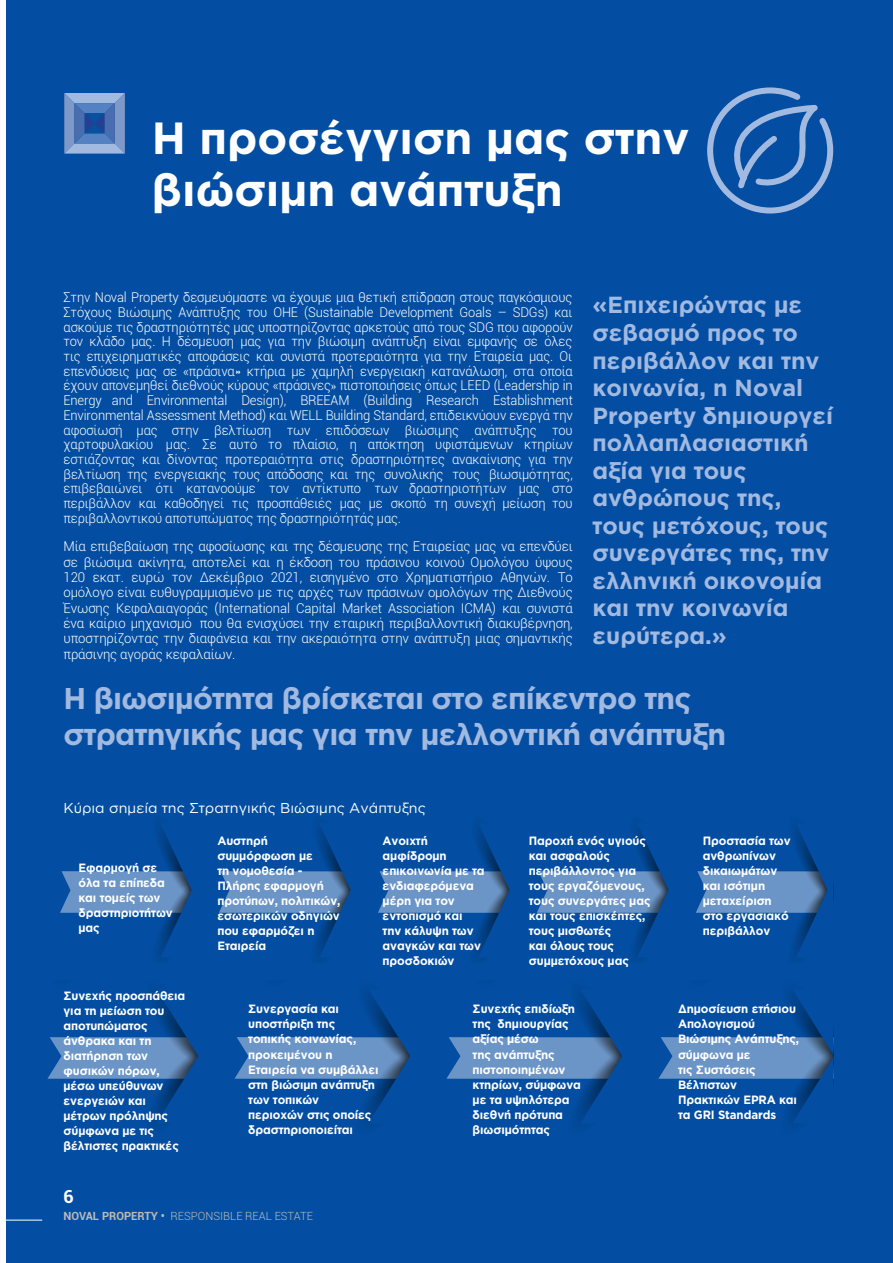
<style>
.page{position:relative;width:893px;height:1263px;background:#fff}
.page>*{position:absolute;margin:0;border:0;box-sizing:border-box;transform-origin:0 0}
.t1{font:700 45px/52.5px "Gotham";color:#fff}
.t2{font:700 30px/36px "Gotham";letter-spacing:-.025em;color:#a2b9e0}
.t3{font:700 23.25px/27.6px "Gotham";color:#a2b9e0}
.t4{font:700 18px "Roboto";color:#fff}
.t5{font:14.25px "Gotham";color:#fff}
.t6{font:300 13.5px/14.7px "Roboto";letter-spacing:-.01em;color:#fff;text-align:justify;scale:.96 1}
.t7{font:300 13.5px/15.3px "Roboto";letter-spacing:-.01em;color:#fff;text-align:justify}
.t8{font:700 12px/15px "Gotham";letter-spacing:-.01em;color:#fff;scale:.96 1}
.t9{font:300 11.25px "Roboto";color:#bcbbb3}
.s1{font-family:"Minion Pro";font-weight:400}
.s2{font-weight:700}
</style>
<div class="page">
<div style="left:6px;top:0;width:887px;height:1263px;background:#034ea2"></div>
<svg style="left:64px;top:93px;width:61px;height:61px;background:#698bc2"></svg>
<svg style="left:707px;top:87px;width:127px;height:127px"></svg>
<svg style="left:60px;top:824px;width:291px;height:137px"></svg>
<svg style="left:378px;top:825px;width:132px;height:136px"></svg>
<svg style="left:537px;top:825px;width:132px;height:136px"></svg>
<svg style="left:696px;top:825px;width:132px;height:136px"></svg>
<svg style="left:47px;top:990px;width:151px;height:137px"></svg>
<svg style="left:234px;top:990px;width:176px;height:137px"></svg>
<svg style="left:446px;top:990px;width:176px;height:137px"></svg>
<svg style="left:658px;top:990px;width:175px;height:137px"></svg>
<hr style="left:0;top:1220px;width:42px;height:1px;background:#fff">
<h1 class="t1" style="left:152px;top:110px;width:539px">Η προσέγγιση μας στην βιώσιμη ανάπτυξη</h1>
<p class="t6" style="left:64px;top:290px;width:532px">Στην Noval Property δεσμευόμαστε να έχουμε μια θετική επίδραση στους παγκόσμιους Στόχους Βιώσιμης Ανάπτυξης του ΟΗΕ (Sustainable Development Goals – SDGs) και ασκούμε τις δραστηριότητές μας υποστηρίζοντας αρκετούς από τους SDG που αφορούν τον κλάδο μας. Η δέσμευση μας για την βιώσιμη ανάπτυξη είναι εμφανής σε όλες τις επιχειρηματικές αποφάσεις και συνιστά προτεραιότητα για την Εταιρεία μας. Οι επενδύσεις μας σε «πράσινα» κτήρια με χαμηλή ενεργειακή κατανάλωση, στα οποία έχουν απονεμηθεί διεθνούς κύρους «πράσινες<span class="s1">»</span> πιστοποιήσεις όπως LEED (Leadership in Energy and Environmental Design), BREEAM (Building Research Establishment Environmental Assessment Method) και WELL Building Standard, επιδεικνύουν ενεργά την αφοσίωσή μας στην βελτίωση των επιδόσεων βιώσιμης ανάπτυξης του χαρτοφυλακίου μας. Σε αυτό το πλαίσιο, η απόκτηση υφιστάμενων κτηρίων εστιάζοντας και δίνοντας προτεραιότητα στις δραστηριότητες ανακαίνισης για την βελτίωση της ενεργειακής τους απόδοσης και της συνολικής τους βιωσιμότητας, επιβεβαιώνει ότι κατανοούμε τον αντίκτυπο των δραστηριοτήτων μας στο περιβάλλον και καθοδηγεί τις προσπάθειές μας με σκοπό τη συνεχή μείωση του περιβαλλοντικού αποτυπώματος της δραστηριότητάς μας.</p>
<p class="t7" style="left:64px;top:538px;width:511px">Μία επιβεβαίωση της αφοσίωσης και της δέσμευσης της Εταιρείας μας να επενδύει σε βιώσιμα ακίνητα, αποτελεί και η έκδοση του πράσινου κοινού Ομολόγου ύψους 120 εκατ. ευρώ τον Δεκέμβριο 2021, εισηγμένο στο Χρηματιστήριο Αθηνών. Το ομόλογο είναι ευθυγραμμισμένο με τις αρχές των πράσινων ομολόγων της Διεθνούς Ένωσης Κεφαλαιαγοράς (International Capital Market Association ICMA) και συνιστά ένα καίριο μηχανισμό που θα ενισχύσει την εταιρική περιβαλλοντική διακυβέρνηση, υποστηρίζοντας την διαφάνεια και την ακεραιότητα στην ανάπτυξη μιας σημαντικής πράσινης αγοράς κεφαλαίων.</p>
<h3 class="t3" style="left:592px;top:291px;width:242px">«Επιχειρώντας με σεβασμό προς το περιβάλλον και την κοινωνία, η Noval<br>Property δημιουργεί πολλαπλασιαστική αξία για τους ανθρώπους της, τους μετόχους, τους συνεργάτες της, την ελληνική οικονομία και την κοινωνία ευρύτερα.»</h3>
<h2 class="t2" style="left:64px;top:679px;width:664px">Η βιωσιμότητα βρίσκεται στο επίκεντρο της στρατηγικής μας για την μελλοντική ανάπτυξη</h2>
<p class="t5" style="left:64px;top:800px;width:364px">Κύρια σημεία της Στρατηγικής Βιώσιμης Ανάπτυξης</p>
<p class="t8" style="left:79px;top:860px;width:100px">Εφαρμογή σε όλα τα επίπεδα και τομείς των δραστηριοτήτων μας</p>
<p class="t8" style="left:64px;top:988px;width:128px">Συνεχής προσπάθεια για τη μείωση του αποτυπώματος άνθρακα και τη διατήρηση των φυσικών πόρων, μέσω υπεύθυνων ενεργειών και μέτρων πρόληψης σύμφωνα με τις βέλτιστες πρακτικές</p>
<p class="t8" style="left:217px;top:833px;width:130px">Αυστηρή συμμόρφωση με<br>τη νομοθεσία -<br>Πλήρης εφαρμογή προτύπων, πολιτικών, εσωτερικών οδηγιών που εφαρμόζει η<br>Εταιρεία</p>
<p class="t8" style="left:383px;top:833px;width:108px">Ανοιχτή αμφίδρομη επικοινωνία με τα ενδιαφερόμενα μέρη για τον εντοπισμό και<br>την κάλυψη των αναγκών και των προσδοκιών</p>
<p class="t8" style="left:473px;top:1001px;width:114px">Συνεχής επιδίωξη της δημιουργίας αξίας μέσω<br>της ανάπτυξης πιστοποιημένων κτηρίων, σύμφωνα με τα υψηλότερα διεθνή πρότυπα βιωσιμότητας</p>
<p class="t8" style="left:529px;top:833px;width:128px">Παροχή ενός υγιούς και ασφαλούς περιβάλλοντος για τους εργαζόμενους, τους συνεργάτες μας και τους επισκέπτες, τους μισθωτές<br>και όλους τους συμμετόχους μας</p>
<p class="t8" style="left:248px;top:1001px;width:137px">Συνεργασία και υποστήριξη της τοπικής κοινωνίας, προκειμένου η<br>Εταιρεία να συμβάλλει στη βιώσιμη ανάπτυξη των τοπικών<br>περιοχών στις οποίες δραστηριοποιείται</p>
<h3 class="t4" style="left:64px;top:1183px;width:12px">6</h3>
<p class="t9" style="left:64px;top:1209px;width:251px"><span class="s2">NOVAL PROPERTY •</span> RESPONSIBLE REAL ESTATE</p>
<p class="t8" style="left:703px;top:833px;width:93px">Προστασία των ανθρωπίνων δικαιωμάτων και ισότιμη μεταχείριση στο εργασιακό περιβάλλον</p>
<p class="t8" style="left:678px;top:1001px;width:128px">Δημοσίευση ετήσιου<br>Απολογισμού<br>Βιώσιμης Ανάπτυξης, σύμφωνα με<br>τις Συστάσεις<br>Βέλτιστων<br>Πρακτικών EPRA και τα GRI Standards</p>
</div>
